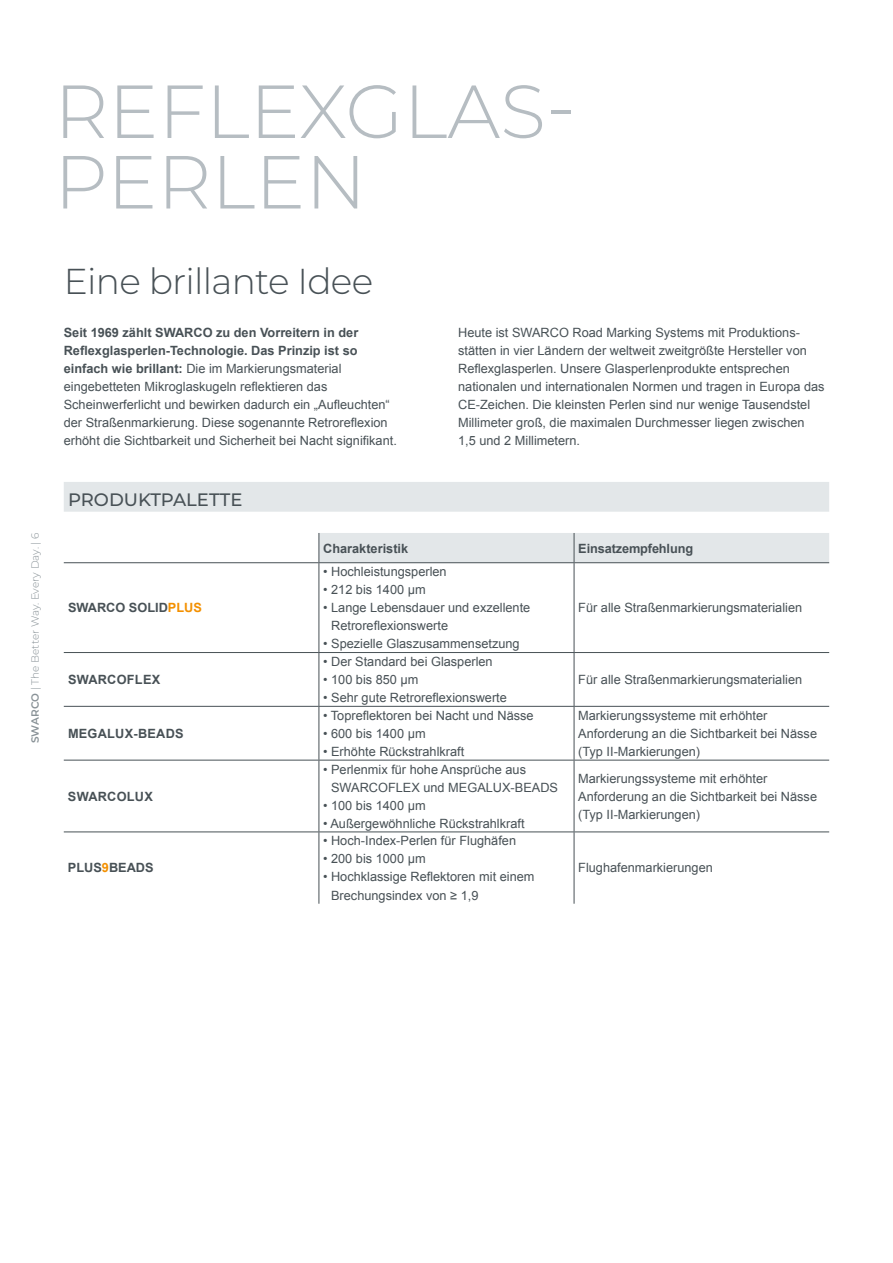
<style>
.page{position:relative;width:893px;height:1263px;background:#fff}
.page>*{position:absolute;margin:0;border:0;box-sizing:border-box;transform-origin:0 0}
.t1{font:300 75px/70.5px "Montserrat";color:#b6bdc2}
.t2{font:300 36px "Montserrat";letter-spacing:-.02em;color:#485156}
.t3{font:500 18px "Montserrat";color:#485156}
.t4{font:12.75px/18px "Arial";color:#485156}
.t5{font:700 12.75px "Arial";color:#485156}
.t6{font:700 12.75px "Arial";letter-spacing:.02em;color:#485156}
.t7{font:300 10.5px "Montserrat";color:#899297}
.s1{font-weight:600}
.s2{font-weight:700}
.s3{color:#f39000}
</style>
<div class="page">
<svg style="left:64px;top:482px;width:765px;height:80px;fill:#e3e7e9"></svg>
<svg style="left:319px;top:533px;width:1px;height:29px"></svg>
<svg style="left:574px;top:533px;width:1px;height:29px"></svg>
<hr style="left:64px;top:562px;width:255px;height:1px;background:#485156">
<hr style="left:319px;top:562px;width:255px;height:1px;background:#485156">
<hr style="left:319px;top:563px;width:1px;height:89px;background:#485156">
<hr style="left:574px;top:562px;width:255px;height:1px;background:#485156">
<hr style="left:574px;top:563px;width:1px;height:89px;background:#485156">
<hr style="left:64px;top:652px;width:255px;height:1px;background:#485156">
<hr style="left:319px;top:652px;width:255px;height:1px;background:#485156">
<hr style="left:319px;top:653px;width:1px;height:53px;background:#485156">
<hr style="left:574px;top:652px;width:255px;height:1px;background:#485156">
<hr style="left:574px;top:653px;width:1px;height:53px;background:#485156">
<hr style="left:319px;top:707px;width:1px;height:53px;background:#485156">
<hr style="left:574px;top:707px;width:1px;height:53px;background:#485156">
<hr style="left:319px;top:760px;width:1px;height:71px;background:#485156">
<hr style="left:574px;top:760px;width:1px;height:71px;background:#485156">
<hr style="left:319px;top:832px;width:1px;height:72px;background:#485156">
<hr style="left:574px;top:832px;width:1px;height:72px;background:#485156">
<hr style="left:64px;top:706px;width:255px;height:1px;background:#485156">
<hr style="left:319px;top:706px;width:255px;height:1px;background:#485156">
<hr style="left:574px;top:706px;width:255px;height:1px;background:#485156">
<hr style="left:64px;top:760px;width:255px;height:1px;background:#485156">
<hr style="left:319px;top:760px;width:255px;height:1px;background:#485156">
<hr style="left:574px;top:760px;width:255px;height:1px;background:#485156">
<hr style="left:64px;top:831px;width:255px;height:1px;background:#485156">
<hr style="left:319px;top:831px;width:255px;height:1px;background:#485156">
<hr style="left:574px;top:831px;width:255px;height:1px;background:#485156">
<h1 class="t1" style="left:54px;top:74px;width:523px">REFLEXGLAS-<br>PERLEN</h1>
<p class="t7" style="left:28px;top:743px;width:212px;rotate:-90deg"><span class="s1">SWARCO</span> | The Better Way. Every Day. | 6</p>
<h2 class="t2" style="left:64px;top:257px;width:311px">Eine brillante Idee</h2>
<p class="t4" style="left:64px;top:324px;width:335px"><span class="s2">Seit 1969 zählt SWARCO zu den Vorreitern in der -Reflexglasperlen-Technologie. Das Prinzip ist so einfach wie brillant:</span> Die im Markierungsmaterial eingebetteten Mikroglaskugeln reflektieren das Scheinwerferlicht und bewirken dadurch ein „Aufleuchten“ der Straßenmarkierung. Diese sogenannte Retroreflexion erhöht die Sichtbarkeit und Sicherheit bei Nacht signifikant.</p>
<p class="t4" style="left:458px;top:324px;width:368px">Heute ist SWARCO Road Marking Systems mit Produktions&shy;stätten in vier Ländern der weltweit zweitgrößte Hersteller von Reflexglasperlen. Unsere Glasperlenprodukte entsprechen nationalen und internationalen Normen und tragen in Europa das CE-Zeichen. Die kleinsten Perlen sind nur wenige Tausendstel Millimeter groß, die maximalen Durchmesser liegen zwischen 1,5 und 2 Millimetern.</p>
<h3 class="t3" style="left:68px;top:487px;width:176px">PRODUKTPALETTE</h3>
<p class="t5" style="left:68px;top:599px;width:135px">SWARCO SOLID<span class="s3">PLUS</span></p>
<p class="t6" style="left:68px;top:671px;width:94px">SWARCOFLEX</p>
<p class="t6" style="left:68px;top:725px;width:117px">MEGALUX-BEADS</p>
<p class="t6" style="left:68px;top:788px;width:86px">SWARCOLUX</p>
<p class="t5" style="left:68px;top:859px;width:87px">PLUS<span class="s3">9</span>BEADS</p>
<p class="t5" style="left:323px;top:539px;width:87px">Charakteristik</p>
<p class="t5" style="left:578px;top:539px;width:116px">Einsatzempfehlung</p>
<p class="t4" style="left:323px;top:563px;width:125px">• Hochleistungsperlen</p>
<p class="t4" style="left:323px;top:581px;width:104px">• 212 bis 1400 μm</p>
<p class="t4" style="left:331px;top:599px;width:201px;text-indent:-8px">• Lange Lebensdauer und exzellente<br>Retroreflexionswerte</p>
<p class="t4" style="left:323px;top:635px;width:198px">• Spezielle Glaszusammensetzung</p>
<p class="t4" style="left:323px;top:653px;width:171px">• Der Standard bei Glasperlen</p>
<p class="t4" style="left:323px;top:671px;width:97px">• 100 bis 850 μm</p>
<p class="t4" style="left:323px;top:689px;width:185px">• Sehr gute Retroreflexionswerte</p>
<p class="t4" style="left:323px;top:706px;width:212px">• Topreflektoren bei Nacht und Nässe</p>
<p class="t4" style="left:323px;top:724px;width:104px">• 600 bis 1400 μm</p>
<p class="t4" style="left:323px;top:742px;width:143px">• Erhöhte Rückstrahlkraft</p>
<p class="t4" style="left:331px;top:760px;width:228px;text-indent:-8px">• Perlenmix für hohe Ansprüche aus<br>SWARCOFLEX und MEGALUX-BEADS</p>
<p class="t4" style="left:323px;top:796px;width:104px">• 100 bis 1400 μm</p>
<p class="t4" style="left:323px;top:814px;width:203px">• Außergewöhnliche Rückstrahlkraft</p>
<p class="t4" style="left:323px;top:832px;width:194px">• Hoch-Index-Perlen für Flughäfen</p>
<p class="t4" style="left:323px;top:850px;width:104px">• 200 bis 1000 μm</p>
<p class="t4" style="left:331px;top:868px;width:205px;text-indent:-8px">• Hochklassige Reflektoren mit einem<br>Brechungsindex von ≥ 1,9</p>
<p class="t4" style="left:578px;top:599px;width:225px">Für alle Straßenmarkierungsmaterialien</p>
<p class="t4" style="left:578px;top:671px;width:225px">Für alle Straßenmarkierungsmaterialien</p>
<p class="t4" style="left:578px;top:706px;width:240px">Markierungssysteme mit erhöhter<br>Anforderung an die Sichtbarkeit bei Nässe (Typ II-Markierungen)</p>
<p class="t4" style="left:578px;top:769px;width:240px">Markierungssysteme mit erhöhter<br>Anforderung an die Sichtbarkeit bei Nässe (Typ II-Markierungen)</p>
<p class="t4" style="left:578px;top:859px;width:136px">Flughafenmarkierungen</p>
</div>
